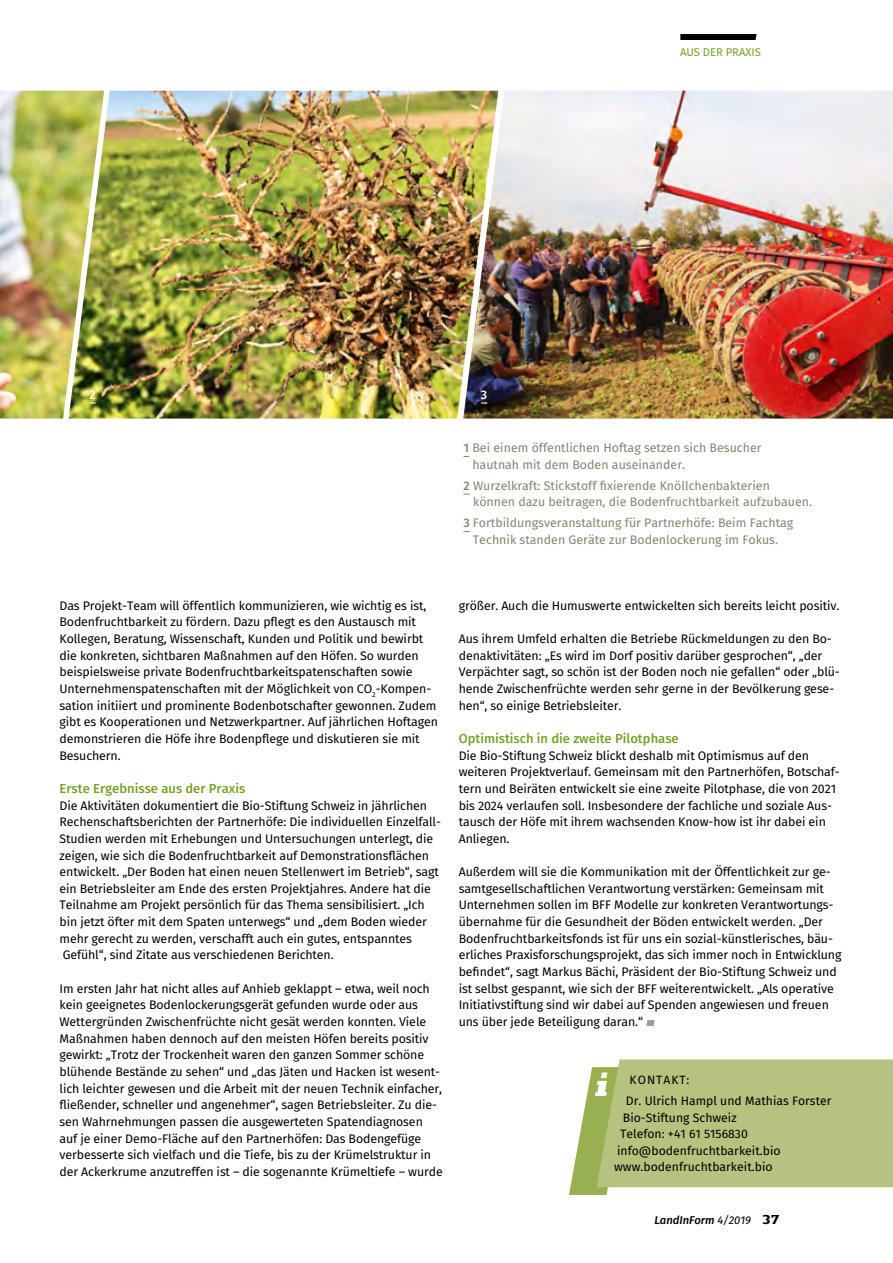
<style>
.page{position:relative;width:893px;height:1263px;background:#fff}
.page>*{position:absolute;margin:0;border:0;box-sizing:border-box;transform-origin:0 0}
.t1{font:500 13.05px "Fira Sans";color:#7aa02b}
.t2{font:12.3px/16.6px "Fira Sans";letter-spacing:-.01em;color:#000}
.t3{font:12.3px/16.6px "Fira Sans";color:#848472}
.t4{font:500 12.3px "Fira Sans";color:#fff}
.t5{font:12.15px "Fira Sans";color:#000}
.t6{font:12px "Fira Sans";letter-spacing:.085em;color:#000}
.t7{font:italic 500 11.25px "Fira Sans";color:#000}
.t8{font:11.25px "Fira Sans";color:#7aa02b}
.s1{font-weight:500}
.s2{font-weight:400}
.s3{font-family:"Authentic Sans Std";font-weight:700;font-style:normal;font-size:13.5px}
</style>
<div class="page">
<svg style="left:646px;top:1020px;width:9px;height:6px"></svg>
<svg style="left:680px;top:34px;width:77px;height:6px"></svg>
<svg style="left:569px;top:1059px;width:324px;height:136px;background:#bac787"></svg>
<img style="left:0;top:91px;width:69px;height:327px">
<img style="left:498px;top:91px;width:395px;height:327px">
<img style="left:69px;top:91px;width:429px;height:327px">
<p class="t4" style="left:89px;top:386px;width:8px">2</p>
<p class="t4" style="left:481px;top:386px;width:8px">3</p>
<p class="t8" style="left:680px;top:44px;width:83px">AUS DER PRAXIS</p>
<p class="t3" style="left:472px;top:440px;width:291px;text-indent:-9px"><span class="s1">1</span> Bei einem öffentlichen Hoftag setzen sich Besucher hautnah mit dem Boden auseinander.</p>
<p class="t3" style="left:473px;top:478px;width:340px;text-indent:-10px"><span class="s1">2</span> Wurzelkraft: Stickstoff fixierende Knöllchenbakterien können dazu beitragen, die Bodenfruchtbarkeit aufzubauen.</p>
<p class="t3" style="left:463px;top:515px;width:331px;text-align:center"><span class="s1">3</span> Fortbildungsveranstaltung für Partnerhöfe: Beim Fachtag<br>Technik standen Geräte zur Bodenlockerung im Fokus.</p>
<p class="t2" style="left:60px;top:598px;width:380px">Das Projekt-Team will öffentlich kommunizieren, wie wichtig es ist, Bodenfruchtbarkeit zu fördern. Dazu pflegt es den Austausch mit Kollegen, Beratung, Wissenschaft, Kunden und Politik und bewirbt die konkreten, sichtbaren Maßnahmen auf den Höfen. So wurden beispielsweise private Bodenfruchtbarkeitspatenschaften sowie Unternehmenspatenschaften mit der Möglichkeit von CO<sub>2</sub>-Kompen&shy;sation initiiert und prominente Bodenbotschafter gewonnen. Zudem gibt es Kooperationen und Netzwerkpartner. Auf jährlichen Hoftagen demonstrieren die Höfe ihre Bodenpflege und diskutieren sie mit Besuchern.</p>
<p class="t1" style="left:60px;top:779px;width:187px">Erste Ergebnisse aus der Praxis</p>
<p class="t2" style="left:60px;top:798px;width:383px">Die Aktivitäten dokumentiert die Bio-Stiftung Schweiz in jährlichen Rechenschaftsberichten der Partnerhöfe: Die individuellen Einzelfall-Studien werden mit Erhebungen und Untersuchungen unterlegt, die zeigen, wie sich die Bodenfruchtbarkeit auf Demonstrationsflächen entwickelt. „Der Boden hat einen neuen Stellenwert im Betrieb“, sagt ein Betriebsleiter am Ende des ersten Projektjahres. Andere hat die Teilnahme am Projekt persönlich für das Thema sensibilisiert. „Ich bin jetzt öfter mit dem Spaten unterwegs“ und „dem Boden wieder mehr gerecht zu werden, verschafft auch ein gutes, entspanntes Gefühl“, sind Zitate aus verschiedenen Berichten.</p>
<p class="t2" style="left:60px;top:981px;width:385px">Im ersten Jahr hat nicht alles auf Anhieb geklappt – etwa, weil noch kein geeignetes Bodenlockerungsgerät gefunden wurde oder aus Wettergründen Zwischenfrüchte nicht gesät werden konnten. Viele Maßnahmen haben dennoch auf den meisten Höfen bereits positiv gewirkt: „Trotz der Trockenheit waren den ganzen Sommer schöne blühende Bestände zu sehen“ und „das Jäten und Hacken ist wesent&shy;lich leichter gewesen und die Arbeit mit der neuen Technik einfacher, fließender, schneller und angenehmer“, sagen Betriebsleiter. Zu die&shy;sen Wahrnehmungen passen die ausgewerteten Spatendiagnosen auf je einer Demo-Fläche auf den Partnerhöfen: Das Bodengefüge verbesserte sich vielfach und die Tiefe, bis zu der Krümelstruktur in der Ackerkrume anzutreffen ist – die sogenannte Krümeltiefe – wurde</p>
<p class="t2" style="left:459px;top:598px;width:382px">größer. Auch die Humuswerte entwickelten sich bereits leicht positiv.</p>
<p class="t2" style="left:459px;top:631px;width:383px">Aus ihrem Umfeld erhalten die Betriebe Rückmeldungen zu den Bo&shy;denaktivitäten: „Es wird im Dorf positiv darüber gesprochen“, „der Verpächter sagt, so schön ist der Boden noch nie gefallen“ oder „blü&shy;hende Zwischenfrüchte werden sehr gerne in der Bevölkerung gese&shy;hen“, so einige Betriebsleiter.</p>
<p class="t1" style="left:459px;top:729px;width:222px">Optimistisch in die zweite Pilotphase</p>
<p class="t2" style="left:459px;top:748px;width:383px">Die Bio-Stiftung Schweiz blickt deshalb mit Optimismus auf den weiteren Projektverlauf. Gemeinsam mit den Partnerhöfen, Botschaf&shy;tern und Beiräten entwickelt sie eine zweite Pilotphase, die von 2021 bis 2024 verlaufen soll. Insbesondere der fachliche und soziale Aus&shy;tausch der Höfe mit ihrem wachsenden Know-how ist ihr dabei ein Anliegen.</p>
<p class="t2" style="left:459px;top:864px;width:384px">Außerdem will sie die Kommunikation mit der Öffentlichkeit zur ge&shy;samtgesellschaftlichen Verantwortung verstärken: Gemeinsam mit Unternehmen sollen im BFF Modelle zur konkreten Verantwortungs&shy;übernahme für die Gesundheit der Böden entwickelt werden. „Der Bodenfruchtbarkeitsfonds ist für uns ein sozial-künstlerisches, bäu&shy;erliches Praxisforschungsprojekt, das sich immer noch in Entwicklung befindet“, sagt Markus Bächi, Präsident der Bio-Stiftung Schweiz und ist selbst gespannt, wie sich der BFF weiterentwickelt. „Als operative Initiativstiftung sind wir dabei auf Spenden angewiesen und freuen uns über jede Beteiligung daran.“</p>
<p class="t6" style="left:630px;top:1071px;width:61px">KONTAKT:</p>
<p class="t5" style="left:626px;top:1092px;width:207px">Dr. Ulrich Hampl und Mathias Forster</p>
<p class="t5" style="left:623px;top:1109px;width:115px">Bio-Stiftung Schweiz</p>
<p class="t5" style="left:620px;top:1125px;width:129px">Telefon: +41 61 5156830</p>
<p class="t5" style="left:617px;top:1142px;width:165px">info@bodenfruchtbarkeit.bio</p>
<p class="t5" style="left:614px;top:1159px;width:160px">www.bodenfruchtbarkeit.bio</p>
<p class="t7" style="left:654px;top:1212px;width:127px">LandInForm <span class="s2">4/2019</span> <span class="s3">37</span></p>
</div>
